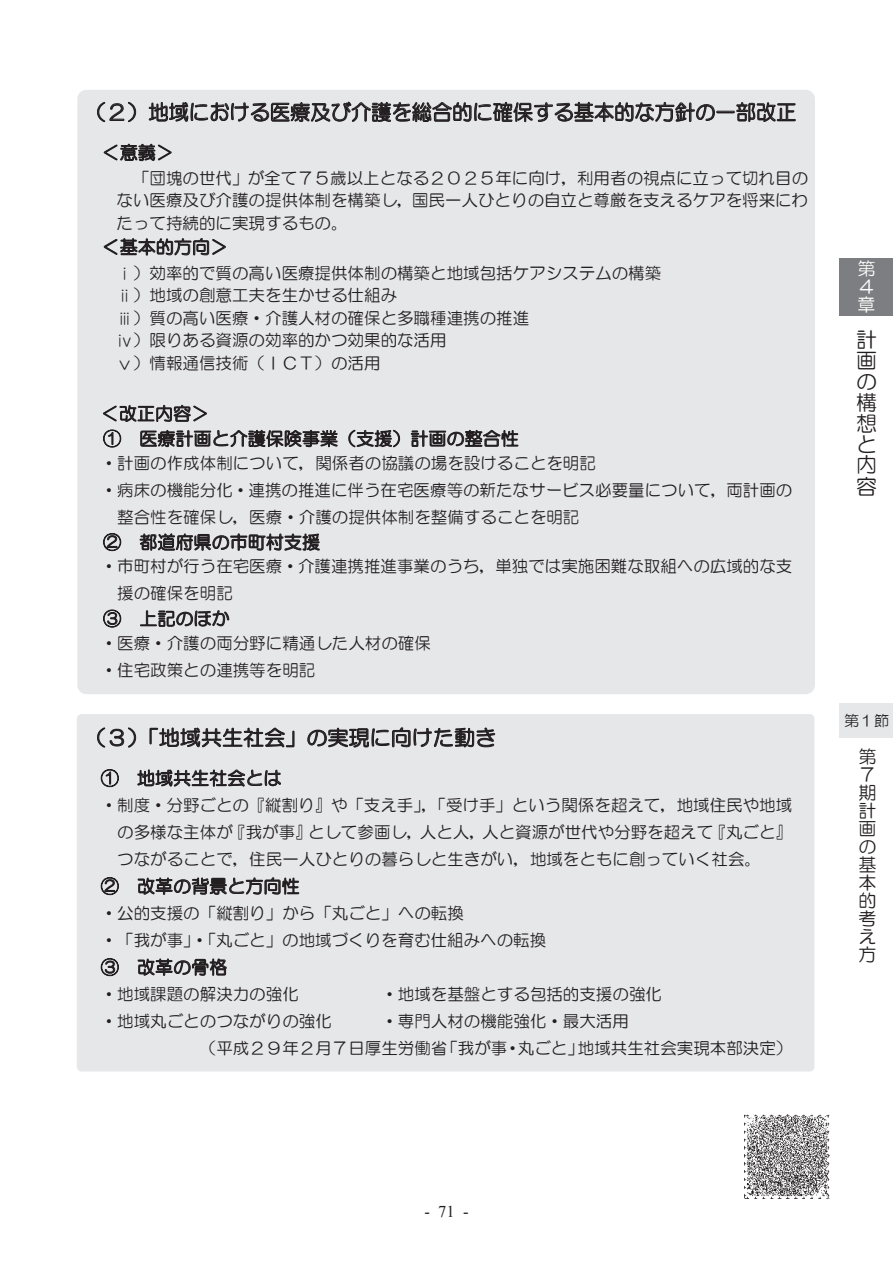
<style>
.page{position:relative;width:893px;height:1263px;background:#fff}
.page>*{position:absolute;margin:0;border:0;box-sizing:border-box;transform-origin:0 0}
.t1{font:21px/21px "HG Maru Gothic MPRO";letter-spacing:-.005em;color:#231f20;text-align:justify}
.t2{font:18px/18px "HG Maru Gothic MPRO";letter-spacing:.005em;color:#231f20}
.t3{font:18px/18px "HG Maru Gothic MPRO";color:#fff;text-align:justify}
.t4{font:16.5px/22.5px "HG Maru Gothic MPRO";color:#231f20}
.t5{font:16.5px "Times New Roman";color:#231f20}
.t6{font:15px "HG Maru Gothic MPRO";color:#231f20}
</style>
<div class="page">
<div style="left:839px;top:258px;width:54px;height:58px;background:#7c7e81"></div>
<div style="left:839px;top:704px;width:54px;height:34px;background:#e6e7e9"></div>
<div style="left:77px;top:90px;width:738px;height:604px;background:#e6e7e9"></div>
<div style="left:77px;top:714px;width:738px;height:358px;background:#e6e7e9"></div>
<svg style="left:97px;top:102px;width:39px;height:20px"></svg>
<svg style="left:149px;top:94px;width:647px;height:35px;background:#bababc"></svg>
<svg style="left:104px;top:144px;width:68px;height:17px"></svg>
<svg style="left:104px;top:231px;width:122px;height:24px;background:#afaeb0"></svg>
<svg style="left:103px;top:405px;width:104px;height:17px;background:#9b9a9c"></svg>
<svg style="left:103px;top:430px;width:18px;height:17px"></svg>
<svg style="left:140px;top:430px;width:197px;height:17px;background:#7c7a7c"></svg>
<svg style="left:348px;top:430px;width:52px;height:17px"></svg>
<svg style="left:411px;top:421px;width:107px;height:26px;background:#a5a4a6"></svg>
<svg style="left:103px;top:533px;width:18px;height:18px"></svg>
<svg style="left:140px;top:533px;width:180px;height:18px;background:#8a888a"></svg>
<svg style="left:103px;top:610px;width:18px;height:17px"></svg>
<svg style="left:140px;top:610px;width:89px;height:17px;background:#9b9a9b"></svg>
<svg style="left:97px;top:727px;width:39px;height:21px"></svg>
<svg style="left:150px;top:727px;width:144px;height:20px;background:#9f9e9f"></svg>
<svg style="left:307px;top:727px;width:188px;height:27px;background:#afaeb0"></svg>
<svg style="left:101px;top:769px;width:18px;height:18px"></svg>
<svg style="left:137px;top:769px;width:144px;height:17px;background:#949395"></svg>
<svg style="left:101px;top:877px;width:18px;height:18px"></svg>
<svg style="left:138px;top:868px;width:161px;height:27px;background:#acacae"></svg>
<svg style="left:101px;top:958px;width:18px;height:18px"></svg>
<svg style="left:138px;top:958px;width:89px;height:18px;background:#8a898b"></svg>
<img style="left:744px;top:1114px;width:85px;height:85px">
<p class="t1" style="left:85px;top:101px;width:713px">（２）地域における医療及び介護を総合的に確保する基本的な方針の一部改正</p>
<p class="t2" style="left:102px;top:143px;width:74px">＜意義＞</p>
<p class="t4" style="left:117px;top:167px;width:693px;text-align:justify;text-indent:16px">「団塊の世代」が全て７５歳以上となる２０２５年に向け，利用者の視点に立って切れ目のない医療及び介護の提供体制を構築し，国民一人ひとりの自立と尊厳を支えるケアを将来にわたって持続的に実現するもの。</p>
<p class="t2" style="left:102px;top:238px;width:128px">＜基本的方向＞</p>
<p class="t4" style="left:117px;top:261px;width:546px">ⅰ）効率的で質の高い医療提供体制の構築と地域包括ケアシステムの構築ⅱ）地域の創意工夫を生かせる仕組み<br>ⅲ）質の高い医療・介護人材の確保と多職種連携の推進<br>ⅳ）限りある資源の効率的かつ効果的な活用<br>ⅴ）情報通信技術（ＩＣＴ）の活用</p>
<p class="t2" style="left:101px;top:401px;width:419px;line-height:25px">＜改正内容＞<br>① 医療計画と介護保険事業（支援）計画の整合性</p>
<p class="t4" style="left:101px;top:452px;width:497px">・計画の作成体制について，関係者の協議の場を設けることを明記</p>
<p class="t4" style="left:101px;top:479px;width:693px">・病床の機能分化・連携の推進に伴う在宅医療等の新たなサービス必要量について，両計画の</p>
<p class="t4" style="left:117px;top:506px;width:464px">整合性を確保し，医療・介護の提供体制を整備することを明記</p>
<p class="t2" style="left:103px;top:533px;width:218px">② 都道府県の市町村支援</p>
<p class="t4" style="left:117px;top:553px;width:677px;line-height:27px;text-indent:-16px">・市町村が行う在宅医療・介護連携推進事業のうち，単独では実施困難な取組への広域的な支援の確保を明記</p>
<p class="t2" style="left:103px;top:609px;width:128px">③ 上記のほか</p>
<p class="t4" style="left:101px;top:629px;width:331px;line-height:27px">・医療・介護の両分野に精通した人材の確保・住宅政策との連携等を明記</p>
<p class="t1" style="left:85px;top:727px;width:413px">（３）「地域共生社会」の実現に向けた動き</p>
<p class="t2" style="left:101px;top:769px;width:182px">① 地域共生社会とは</p>
<p class="t4" style="left:117px;top:791px;width:676px;line-height:27px;text-align:justify;text-indent:-16px">・制度・分野ごとの『縦割り』や「支え手」，「受け手」という関係を超えて，地域住民や地域の多様な主体が『我が事』として参画し，人と人，人と資源が世代や分野を超えて『丸ごと』つながることで，住民一人ひとりの暮らしと生きがい，地域をともに創っていく社会。</p>
<p class="t2" style="left:101px;top:877px;width:200px">② 改革の背景と方向性</p>
<p class="t4" style="left:101px;top:899px;width:447px;line-height:27px">・公的支援の「縦割り」から「丸ごと」への転換<br>・「我が事」・「丸ごと」の地域づくりを育む仕組みへの転換</p>
<p class="t2" style="left:101px;top:958px;width:128px">③ 改革の骨格</p>
<p class="t4" style="left:101px;top:983px;width:200px">・地域課題の解決力の強化</p>
<p class="t4" style="left:381px;top:983px;width:282px">・地域を基盤とする包括的支援の強化</p>
<p class="t4" style="left:101px;top:1010px;width:232px">・地域丸ごとのつながりの強化</p>
<p class="t4" style="left:200px;top:1007px;width:594px;line-height:27px;text-indent:182px">・専門人材の機能強化・最大活用<br>（平成２９年２月７日厚生労働省「我が事・丸ごと」地域共生社会実現本部決定）</p>
<p class="t3" style="left:857px;top:260px;width:19px">第４章</p>
<p class="t1" style="left:856px;top:329px;width:22px">計画の構想と内容</p>
<p class="t6" style="left:844px;top:713px;width:47px">第１節</p>
<p class="t2" style="left:858px;top:747px;width:19px">第<br>７期計画の基本的考え方</p>
<p class="t5" style="left:424px;top:1200px;width:46px">- 71 -</p>
</div>
